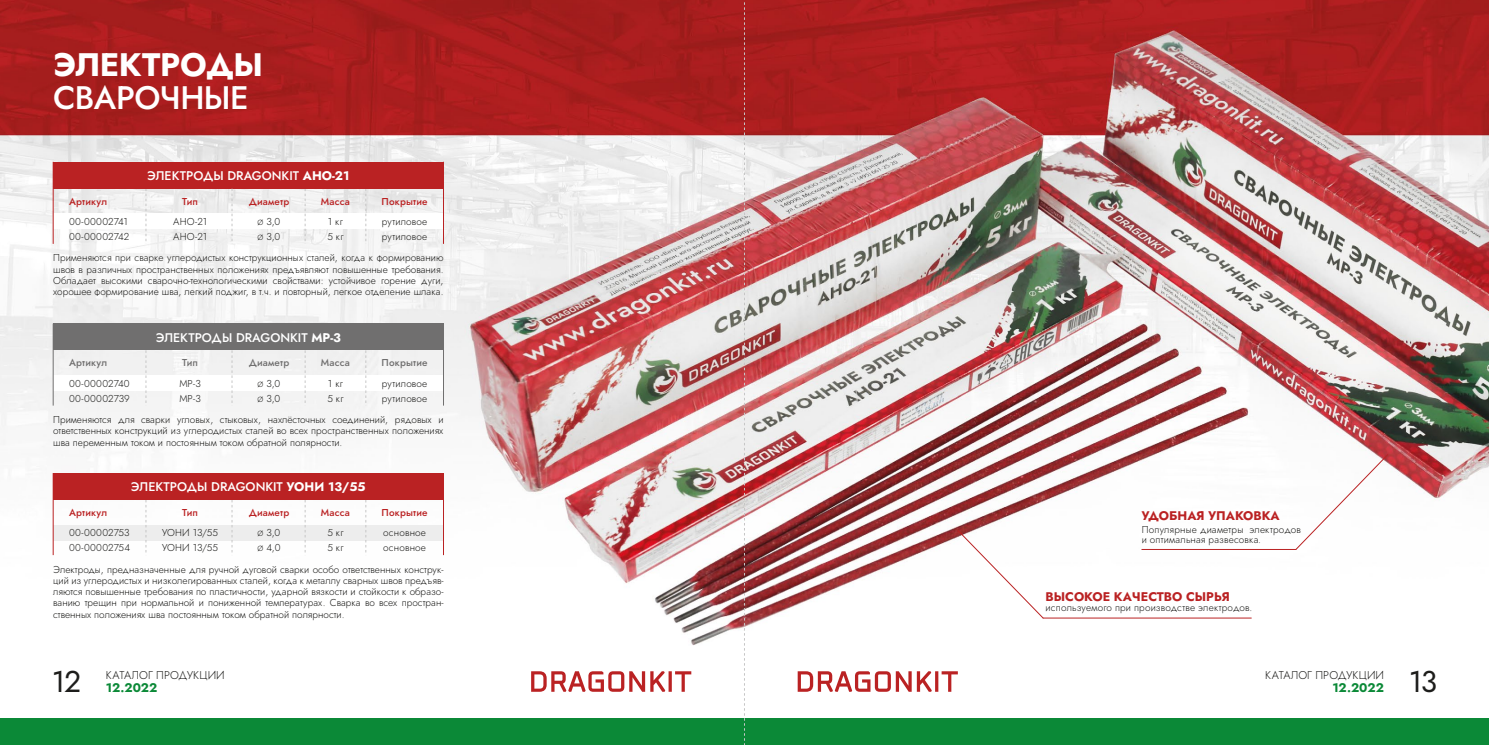
<style>
.page{position:relative;width:1489px;height:745px;background:#fff}
.page>*{position:absolute;margin:0;border:0;box-sizing:border-box;transform-origin:0 0}
.t1{font:700 32.5px "Jost";letter-spacing:-.02em;color:#fff}
.t2{font:500 32.5px "Jost";letter-spacing:-.02em;color:#fff}
.t3{font:30px "Jost";color:#1d1d1b}
.t4{font:500 12.5px "Jost";color:#fff}
.t5{font:700 12.5px "Jost";color:#ba2223}
.t6{font:700 12.5px "Jost";letter-spacing:-.005em;color:#0b8937}
.t7{font:300 11.25px "Jost";color:#1d1d1b}
.t8{font:300 10px/15px "Jost";color:#1d1d1b}
.t9{font:300 10px/15px "Jost";letter-spacing:.02em;color:#1d1d1b}
.t10{font:500 10px "Jost";letter-spacing:.015em;color:#ba2223}
.t11{font:500 10px "Jost";letter-spacing:.015em;color:#706f6f}
.t12{font:300 10px/15px "Jost";letter-spacing:.025em;color:#1d1d1b}
.s1{font-weight:700}
.s2{font-size:7.5px}
</style>
<div class="page">
<img style="left:0;top:0;width:1488px;height:692px">
<div style="left:744px;top:718px;width:744px;height:26px;background:#0b8937"></div>
<div style="left:53px;top:524px;width:390px;height:15px;background:#ededed"></div>
<svg style="left:146px;top:499px;width:1px;height:55px"></svg>
<svg style="left:305px;top:499px;width:1px;height:55px"></svg>
<svg style="left:365px;top:499px;width:1px;height:55px"></svg>
<hr style="left:53px;top:472px;width:1px;height:82px;background:#ba2223">
<hr style="left:443px;top:472px;width:1px;height:82px;background:#ba2223">
<svg style="left:232px;top:499px;width:1px;height:55px"></svg>
<div style="left:53px;top:472px;width:390px;height:27px;background:#ba2223"></div>
<div style="left:53px;top:214px;width:390px;height:15px;background:#fff"></div>
<svg style="left:146px;top:188px;width:1px;height:56px"></svg>
<svg style="left:305px;top:188px;width:1px;height:56px"></svg>
<svg style="left:365px;top:188px;width:1px;height:56px"></svg>
<hr style="left:53px;top:162px;width:1px;height:82px;background:#ba2223">
<hr style="left:443px;top:162px;width:1px;height:82px;background:#ba2223">
<div style="left:53px;top:162px;width:390px;height:26px;background:#ba2223"></div>
<svg style="left:232px;top:188px;width:1px;height:56px"></svg>
<div style="left:53px;top:375px;width:390px;height:15px;background:#fff"></div>
<svg style="left:146px;top:350px;width:1px;height:55px"></svg>
<svg style="left:305px;top:350px;width:1px;height:55px"></svg>
<svg style="left:365px;top:350px;width:1px;height:55px"></svg>
<hr style="left:53px;top:323px;width:1px;height:82px;background:#706f6f">
<hr style="left:443px;top:323px;width:1px;height:82px;background:#706f6f">
<svg style="left:232px;top:350px;width:1px;height:55px"></svg>
<div style="left:53px;top:323px;width:390px;height:27px;background:#706f6f"></div>
<div style="left:0;top:718px;width:744px;height:26px;background:#0b8937"></div>
<svg style="left:797px;top:670px;width:160px;height:21px"></svg>
<svg style="left:531px;top:670px;width:160px;height:21px"></svg>
<hr style="left:1043px;top:617px;width:208px;height:1px;background:#ba2223">
<svg style="left:956px;top:529px;width:87px;height:89px"></svg>
<hr style="left:1141px;top:549px;width:154px;height:1px;background:#ba2223">
<svg style="left:1294px;top:453px;width:94px;height:97px"></svg>
<svg style="left:744px;top:0;width:1px;height:744px"></svg>
<h1 class="t1" style="left:53px;top:42px;width:211px">ЭЛЕКТРОДЫ</h1>
<h1 class="t2" style="left:53px;top:75px;width:197px">СВАРОЧНЫЕ</h1>
<p class="t10" style="left:69px;top:194px;width:40px">Артикул</p>
<p class="t8" style="left:69px;top:214px;width:62px">00-00002741<br>00-00002742</p>
<p class="t4" style="left:147px;top:167px;width:204px">ЭЛЕКТРОДЫ DRAGONKIT <span class="s1">АНО-21</span></p>
<p class="t8" style="left:173px;top:214px;width:35px">АНО-21<br>АНО-21</p>
<p class="t10" style="left:249px;top:194px;width:42px">Диаметр</p>
<p class="t10" style="left:321px;top:194px;width:31px">Масса</p>
<p class="t10" style="left:182px;top:194px;width:17px">Тип</p>
<p class="t8" style="left:257px;top:214px;width:24px"><span class="s2">Ø</span> 3,0<br><span class="s2">Ø</span> 3,0</p>
<p class="t8" style="left:327px;top:214px;width:18px">1 кг<br>5 кг</p>
<p class="t10" style="left:381px;top:194px;width:47px">Покрытие</p>
<p class="t9" style="left:382px;top:214px;width:47px">рутиловое рутиловое</p>
<p class="t8" style="left:53px;top:252px;width:392px;line-height:11.2px;text-align:justify">Применяются при сварке углеродистых конструкционных сталей, когда к формированию швов в различных пространственных положениях предъявляют повышенные требования.<br>Обладает высокими сварочно-технологическими свойствами: устойчивое горение дуги, хорошее формирование шва, легкий поджиг, в т.ч. и повторный, легкое отделение шлака.</p>
<p class="t11" style="left:69px;top:356px;width:40px">Артикул</p>
<p class="t9" style="left:69px;top:375px;width:62px">00-00002740<br>00-00002739</p>
<p class="t4" style="left:156px;top:328px;width:187px">ЭЛЕКТРОДЫ DRAGONKIT <span class="s1">МР-3</span></p>
<p class="t11" style="left:182px;top:356px;width:17px">Тип</p>
<p class="t8" style="left:179px;top:375px;width:23px">МР-3<br>МР-3</p>
<p class="t11" style="left:249px;top:356px;width:42px">Диаметр</p>
<p class="t8" style="left:257px;top:375px;width:24px"><span class="s2">Ø</span> 3,0<br><span class="s2">Ø</span> 3,0</p>
<p class="t11" style="left:321px;top:356px;width:31px">Масса</p>
<p class="t8" style="left:327px;top:375px;width:18px">1 кг<br>5 кг</p>
<p class="t11" style="left:381px;top:356px;width:47px">Покрытие</p>
<p class="t9" style="left:382px;top:375px;width:47px">рутиловое рутиловое</p>
<p class="t8" style="left:53px;top:414px;width:392px;line-height:11.2px;text-align:justify">Применяются для сварки угловых, стыковых, нахлёсточных соединений, рядовых и ответственных конструкций из углеродистых сталей во всех пространственных положениях шва переменным током и постоянным током обратной полярности.</p>
<p class="t4" style="left:131px;top:478px;width:236px">ЭЛЕКТРОДЫ DRAGONKIT <span class="s1">УОНИ 13/55</span></p>
<p class="t10" style="left:69px;top:505px;width:40px">Артикул</p>
<p class="t10" style="left:182px;top:505px;width:17px">Тип</p>
<p class="t10" style="left:249px;top:505px;width:42px">Диаметр</p>
<p class="t10" style="left:321px;top:505px;width:31px">Масса</p>
<p class="t10" style="left:381px;top:505px;width:47px">Покрытие</p>
<p class="t12" style="left:69px;top:525px;width:63px">00-00002753<br>00-00002754</p>
<p class="t8" style="left:162px;top:525px;width:58px">УОНИ 13/55<br>УОНИ 13/55</p>
<p class="t8" style="left:257px;top:525px;width:25px"><span class="s2">Ø</span> 3,0<br><span class="s2">Ø</span> 4,0</p>
<p class="t8" style="left:327px;top:525px;width:18px">5 кг<br>5 кг</p>
<p class="t9" style="left:383px;top:525px;width:44px">основное основное</p>
<p class="t8" style="left:53px;top:563px;width:392px;line-height:11.2px;text-align:justify">Электроды, предназначенные для ручной дуговой сварки особо ответственных конструк&shy;ций из углеродистых и низколегированных сталей, когда к металлу сварных швов предъяв&shy;ляются повышенные требования по пластичности, ударной вязкости и стойкости к образо&shy;ванию трещин при нормальной и пониженной температурах. Сварка во всех простран&shy;ственных положениях шва постоянным током обратной полярности.</p>
<h2 class="t3" style="left:52px;top:660px;width:31px">12</h2>
<p class="t7" style="left:106px;top:667px;width:120px">КАТАЛОГ ПРОДУКЦИИ</p>
<p class="t6" style="left:106px;top:678px;width:53px">12.2022</p>
<p class="t5" style="left:1141px;top:507px;width:139px">УДОБНАЯ УПАКОВКА</p>
<p class="t8" style="left:1141px;top:524px;width:160px;line-height:10px">Популярные диаметры электродов и оптимальная развесовка.</p>
<p class="t5" style="left:1045px;top:588px;width:186px">ВЫСОКОЕ КАЧЕСТВО СЫРЬЯ</p>
<p class="t8" style="left:1045px;top:600px;width:208px">используемого при производстве электродов.</p>
<p class="t7" style="left:1265px;top:667px;width:120px">КАТАЛОГ ПРОДУКЦИИ</p>
<p class="t6" style="left:1332px;top:678px;width:53px">12.2022</p>
<h2 class="t3" style="left:1408px;top:660px;width:30px">13</h2>
</div>
